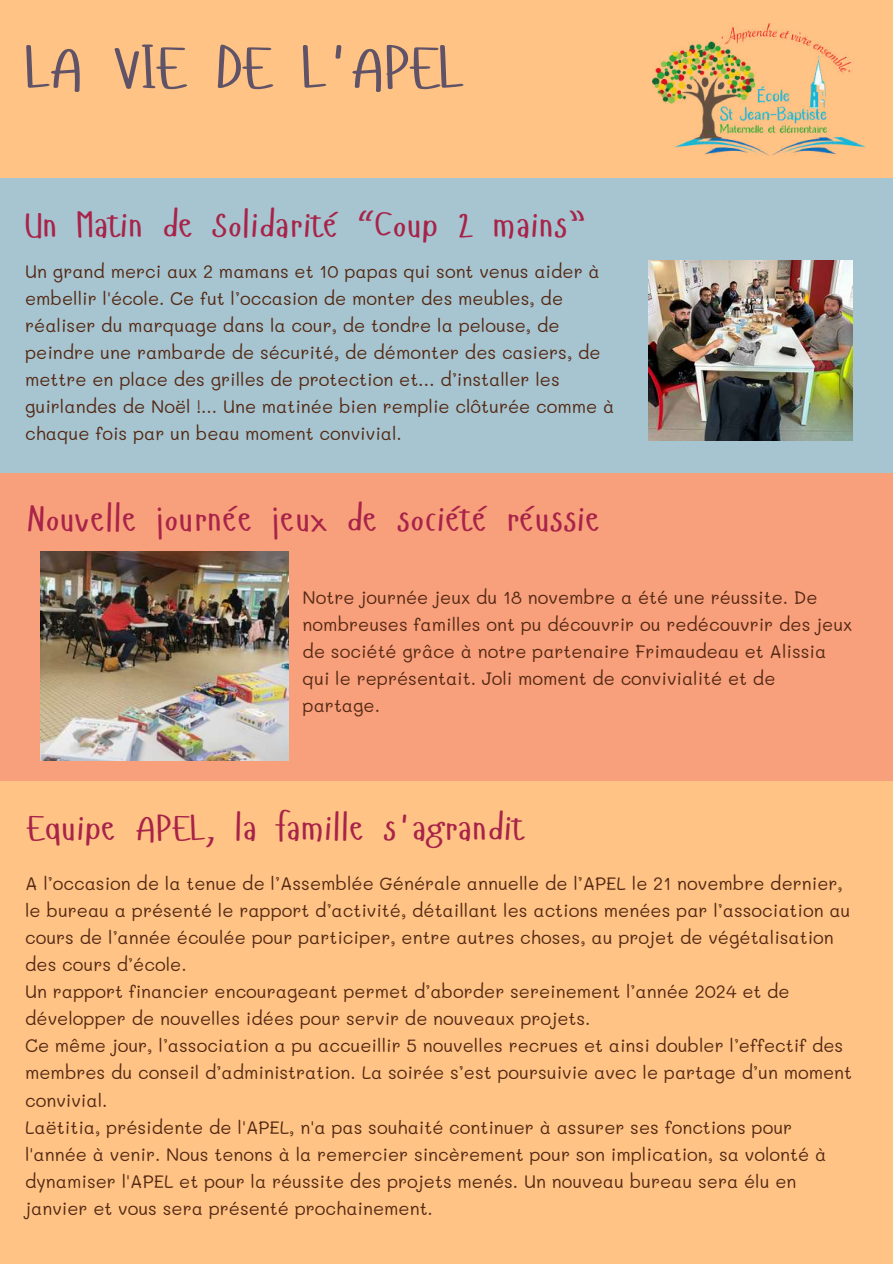
<style>
.page{position:relative;width:893px;height:1264px;background:#fff}
.page>*{position:absolute;margin:0;border:0;box-sizing:border-box;transform-origin:0 0}
.t1{font:60px "Hangyaboly";color:#605368}
.t2{font:36px "Hangyaboly";letter-spacing:.02em;color:#a82349}
.t3{font:18px/27px "Mali";color:#542814}
</style>
<div class="page">
<div style="left:0;top:0;width:892px;height:1263px;background:#ffc485"></div>
<div style="left:0;top:178px;width:892px;height:295px;background:#a6c5d0"></div>
<img style="left:652px;top:23px;width:213px;height:132px">
<div style="left:0;top:473px;width:892px;height:307px;background:#f8a07b"></div>
<img style="left:648px;top:261px;width:204px;height:180px">
<img style="left:41px;top:551px;width:247px;height:209px">
<h1 class="t1" style="left:25px;top:29px;width:439px">LA VIE DE L'APEL</h1>
<h2 class="t2" style="left:25px;top:201px;width:561px">Un Matin de Solidarité “Coup 2 mains”</h2>
<p class="t3" style="left:25px;top:257px;width:590px">Un grand merci aux 2 mamans et 10 papas qui sont venus aider à embellir l'école. Ce fut l’occasion de monter des meubles, de réaliser du marquage dans la cour, de tondre la pelouse, de peindre une rambarde de sécurité, de démonter des casiers, de mettre en place des grilles de protection et… d’installer les guirlandes de Noël !... Une matinée bien remplie clôturée comme à chaque fois par un beau moment convivial.</p>
<h2 class="t2" style="left:27px;top:496px;width:575px">Nouvelle journée jeux de société réussie</h2>
<p class="t3" style="left:302px;top:583px;width:551px">Notre journée jeux du 18 novembre a été une réussite. De nombreuses familles ont pu découvrir ou redécouvrir des jeux de société grâce à notre partenaire Frimaudeau et Alissia qui le représentait. Joli moment de convivialité et de partage.</p>
<h2 class="t2" style="left:27px;top:804px;width:498px">Equipe APEL, la famille s'agrandit</h2>
<p class="t3" style="left:25px;top:869px;width:828px">A l’occasion de la tenue de l’Assemblée Générale annuelle de l’APEL le 21 novembre dernier, le bureau a présenté le rapport d’activité, détaillant les actions menées par l’association au cours de l’année écoulée pour participer, entre autres choses, au projet de végétalisation des cours d’école.<br>Un rapport financier encourageant permet d’aborder sereinement l’année 2024 et de développer de nouvelles idées pour servir de nouveaux projets.<br>Ce même jour, l’association a pu accueillir 5 nouvelles recrues et ainsi doubler l’effectif des membres du conseil d’administration. La soirée s’est poursuivie avec le partage d’un moment convivial.<br>Laëtitia, présidente de l'APEL, n'a pas souhaité continuer à assurer ses fonctions pour l'année à venir. Nous tenons à la remercier sincèrement pour son implication, sa volonté à dynamiser l'APEL et pour la réussite des projets menés. Un nouveau bureau sera élu en janvier et vous sera présenté prochainement.</p>
</div>
